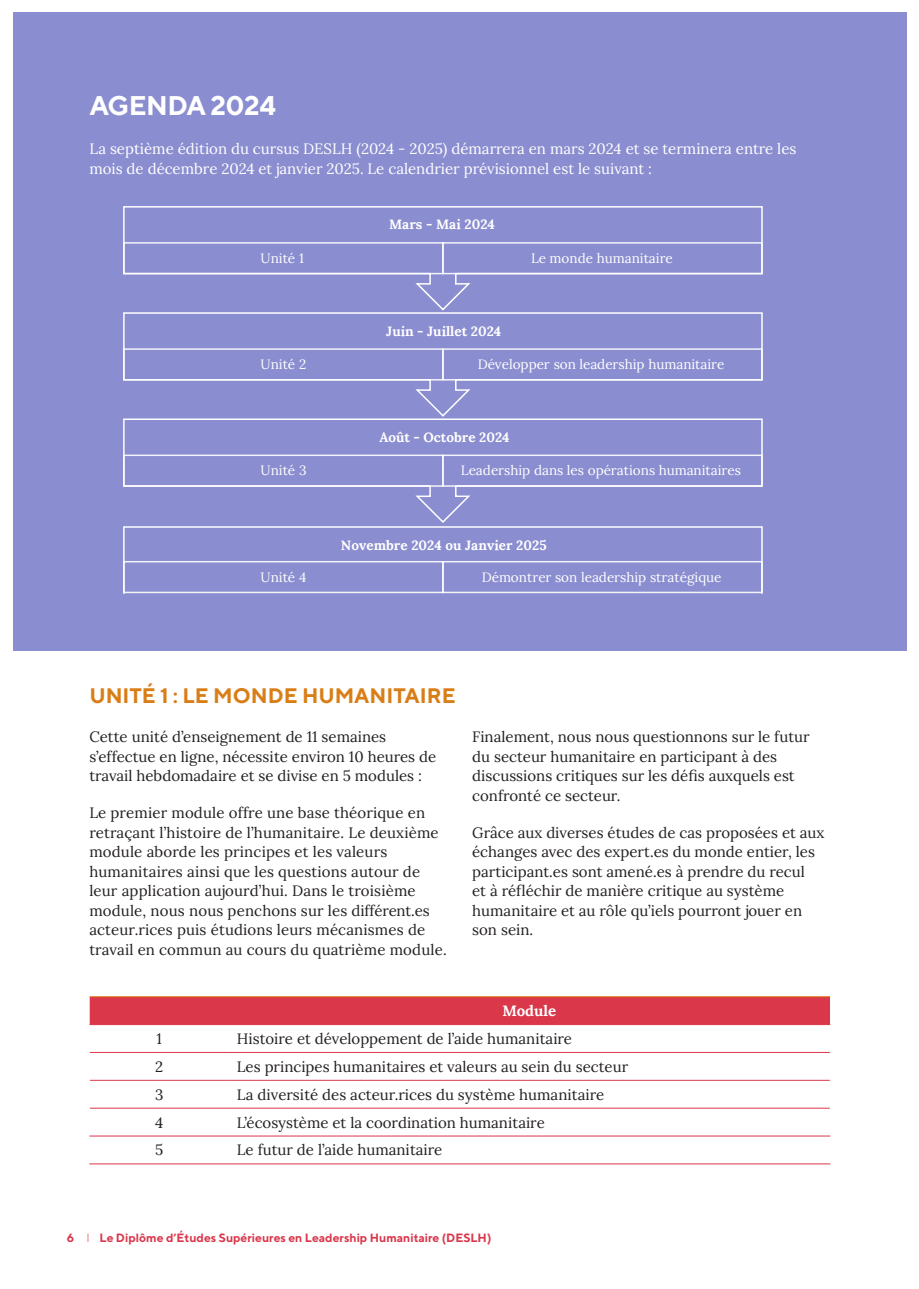
<style>
.page{position:relative;width:919px;height:1289px;background:#fff}
.page>*{position:absolute;margin:0;border:0;box-sizing:border-box;transform-origin:0 0}
.Case_Study_head{font:700 27px "TT Norms";letter-spacing:-.02em;color:#fff}
.Case_Study_head-2{font:700 21px "TT Norms";color:#d97e17}
.Case_Study_body_copy{font:15px/19.5px "Lora";color:#231f20}
.Case_Study_body_copy-2{font:15px/19.5px "Lora";color:#fff}
.t1{font:700 15px "Lora";color:#fff}
.t2{font:13.5px "Lora";color:#fff}
.t3{font:700 13.5px "Lora";letter-spacing:.005em;color:#fff}
.t4{font:700 12px "TT Norms";color:#da374b}
.s1{font-weight:300}
</style>
<div class="page">
<div style="left:13px;top:13px;width:893px;height:638px;background:#8a8dcf"></div>
<div style="left:123px;top:526px;width:639px;height:68px;border:2px solid #fff"></div>
<div style="left:123px;top:561px;width:320px;height:32px;border:2px solid #fff"></div>
<div style="left:442px;top:561px;width:320px;height:32px;border:2px solid #fff"></div>
<svg style="left:123px;top:418px;width:640px;height:105px"></svg>
<div style="left:123px;top:454px;width:320px;height:33px;border:2px solid #fff"></div>
<div style="left:442px;top:454px;width:320px;height:33px;border:2px solid #fff"></div>
<svg style="left:123px;top:312px;width:640px;height:105px"></svg>
<div style="left:123px;top:348px;width:320px;height:32px;border:2px solid #fff"></div>
<div style="left:442px;top:348px;width:320px;height:32px;border:2px solid #fff"></div>
<svg style="left:123px;top:206px;width:640px;height:105px"></svg>
<div style="left:123px;top:242px;width:320px;height:32px;border:2px solid #fff"></div>
<div style="left:442px;top:242px;width:320px;height:32px;border:2px solid #fff"></div>
<div style="left:90px;top:997px;width:740px;height:27px;background:#da374b"></div>
<hr style="left:89px;top:996px;width:140px;height:1px;background:#d97e17">
<hr style="left:229px;top:996px;width:601px;height:1px;background:#d97e17">
<hr style="left:89px;top:1163px;width:140px;height:1px;background:#da374b">
<hr style="left:229px;top:1163px;width:601px;height:1px;background:#da374b">
<hr style="left:89px;top:1024px;width:140px;height:1px;background:#da374b">
<hr style="left:229px;top:1024px;width:601px;height:1px;background:#da374b">
<hr style="left:90px;top:1052px;width:139px;height:1px;background:#da374b">
<hr style="left:229px;top:1052px;width:600px;height:1px;background:#da374b">
<hr style="left:90px;top:1080px;width:139px;height:1px;background:#da374b">
<hr style="left:229px;top:1080px;width:600px;height:1px;background:#da374b">
<hr style="left:90px;top:1107px;width:139px;height:1px;background:#da374b">
<hr style="left:229px;top:1107px;width:600px;height:1px;background:#da374b">
<hr style="left:89px;top:1135px;width:140px;height:1px;background:#da374b">
<hr style="left:229px;top:1135px;width:601px;height:1px;background:#da374b">
<p class="Case_Study_head" style="left:89px;top:89px;width:188px">AGENDA 2024</p>
<p class="Case_Study_body_copy-2" style="left:89px;top:138px;width:708px">La septième édition du cursus DESLH (2024 - 2025) démarrera en mars 2024 et se terminera entre les mois de décembre 2024 et janvier 2025. Le calendrier prévisionnel est le suivant :</p>
<p class="t3" style="left:389px;top:213px;width:107px">Mars - Mai 2024</p>
<p class="t2" style="left:260px;top:248px;width:45px">Unité 1</p>
<p class="t2" style="left:531px;top:248px;width:143px">Le monde humanitaire</p>
<p class="t3" style="left:386px;top:319px;width:116px">Juin - Juillet 2024</p>
<p class="t2" style="left:260px;top:354px;width:47px">Unité 2</p>
<p class="t2" style="left:477px;top:354px;width:248px">Développer son leadership humanitaire</p>
<p class="t3" style="left:379px;top:425px;width:132px">Août - Octobre 2024</p>
<p class="t2" style="left:260px;top:460px;width:47px">Unité 3</p>
<p class="t2" style="left:461px;top:460px;width:282px">Leadership dans les opérations humanitaires</p>
<p class="t3" style="left:341px;top:533px;width:207px">Novembre 2024 ou Janvier 2025</p>
<p class="t2" style="left:260px;top:566px;width:47px">Unité 4</p>
<p class="t2" style="left:482px;top:566px;width:241px">Démontrer son leadership stratégique</p>
<p class="Case_Study_head-2" style="left:89px;top:682px;width:368px">UNITÉ 1 : LE MONDE HUMANITAIRE</p>
<p class="Case_Study_body_copy" style="left:89px;top:726px;width:348px">Cette unité d’enseignement de 11 semaines s’effectue en ligne, nécessite environ 10 heures de travail hebdomadaire et se divise en 5 modules :</p>
<p class="Case_Study_body_copy" style="left:89px;top:802px;width:359px">Le premier module offre une base théorique en retraçant l’histoire de l’humanitaire. Le deuxième module aborde les principes et les valeurs humanitaires ainsi que les questions autour de leur application aujourd’hui. Dans le troisième module, nous nous penchons sur les différent.es acteur.rices puis étudions leurs mécanismes de travail en commun au cours du quatrième module.</p>
<p class="Case_Study_body_copy" style="left:472px;top:726px;width:339px">Finalement, nous nous questionnons sur le futur du secteur humanitaire en participant à des discussions critiques sur les défis auxquels est confronté ce secteur.</p>
<p class="Case_Study_body_copy" style="left:472px;top:821px;width:353px">Grâce aux diverses études de cas proposées et aux échanges avec des expert.es du monde entier, les participant.es sont amené.es à prendre du recul<br>et à réfléchir de manière critique au système humanitaire et au rôle qu’iels pourront jouer en son sein.</p>
<p class="t1" style="left:502px;top:997px;width:55px">Module</p>
<p class="Case_Study_body_copy" style="left:156px;top:1027px;width:7px">1</p>
<p class="Case_Study_body_copy" style="left:237px;top:1027px;width:336px">Histoire et développement de l’aide humanitaire</p>
<p class="Case_Study_body_copy" style="left:155px;top:1055px;width:10px">2</p>
<p class="Case_Study_body_copy" style="left:237px;top:1055px;width:392px">Les principes humanitaires et valeurs au sein du secteur</p>
<p class="Case_Study_body_copy" style="left:155px;top:1083px;width:10px">3</p>
<p class="Case_Study_body_copy" style="left:237px;top:1083px;width:369px">La diversité des acteur.rices du système humanitaire</p>
<p class="Case_Study_body_copy" style="left:155px;top:1111px;width:10px">4</p>
<p class="Case_Study_body_copy" style="left:237px;top:1111px;width:309px">L’écosystème et la coordination humanitaire</p>
<p class="Case_Study_body_copy" style="left:155px;top:1139px;width:10px">5</p>
<p class="Case_Study_body_copy" style="left:237px;top:1139px;width:207px">Le futur de l’aide humanitaire</p>
<p class="t4" style="left:67px;top:1230px;width:426px">6 <span class="s1">I</span> Le Diplôme d’Études Supérieures en Leadership Humanitaire (DESLH)</p>
</div>
